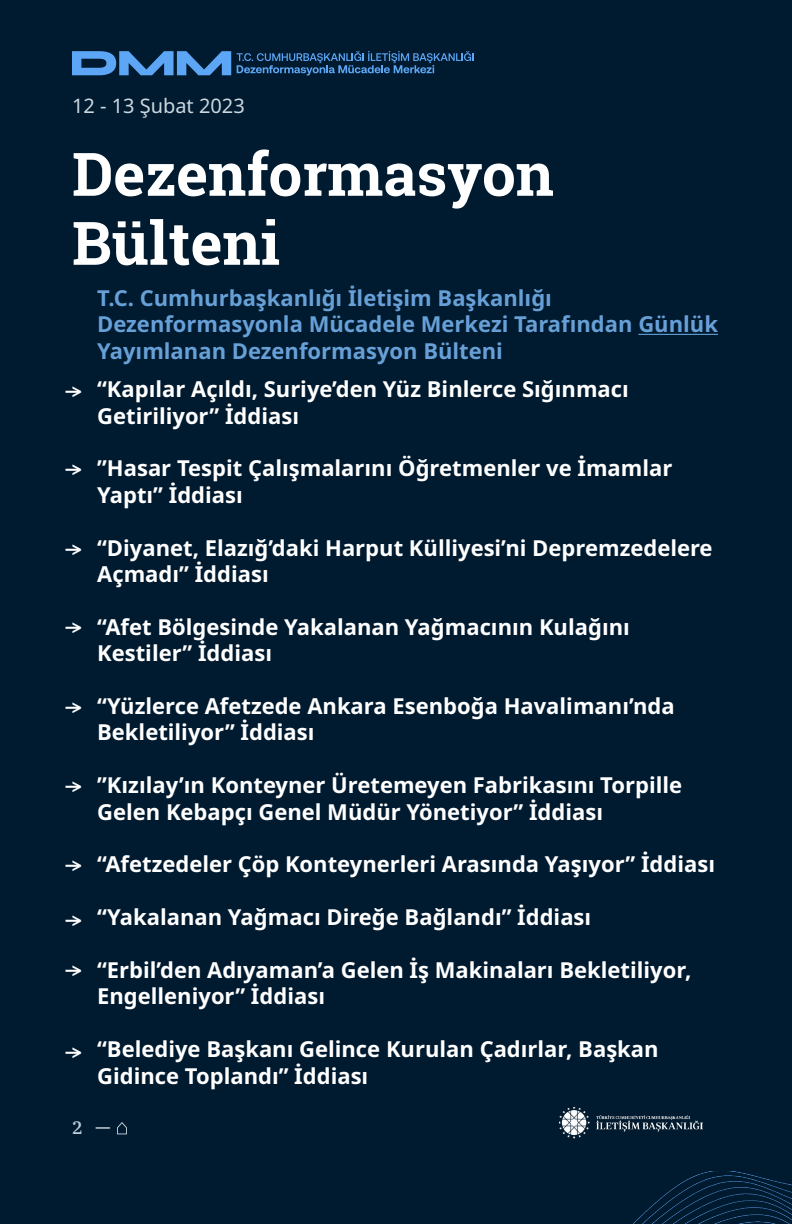
<style>
.page{position:relative;width:792px;height:1224px;background:#001a2f}
.page>*{position:absolute;margin:0;border:0;box-sizing:border-box;transform-origin:0 0}
.t1{font:700 60px/69px "Roboto Slab";color:#fff}
.t2{font:700 22px/26.4px "Noto Sans";color:#fff}
.t3{font:700 22px/26.4px "Noto Sans";color:#67a0d7}
.t4{font:20px "Noto Sans";color:#ccd8e0}
.t5{font:500 18px "IBM Plex Serif";color:#bfccd6}
.s1{font-size:20px;color:#ccd9e0}
</style>
<div class="page">
<img style="left:633px;top:1171px;width:159px;height:53px">
<img style="left:559px;top:1107px;width:143px;height:31px">
<svg style="left:117px;top:1122px;width:10px;height:12px"></svg>
<svg style="left:72px;top:51px;width:159px;height:24px"></svg>
<svg style="left:237px;top:51px;width:237px;height:24px"></svg>
<hr style="left:638px;top:334px;width:80px;height:1px;background:#67a0d7">
<p class="t4" style="left:72px;top:92px;width:174px">12 - 13 Şubat 2023</p>
<p class="t1" style="left:72px;top:139px;width:483px">Dezenformasyon<br>Bülteni</p>
<p class="t3" style="left:97px;top:285px;width:622px">T.C. Cumhurbaşkanlığı İletişim Başkanlığı<br>Dezenformasyonla Mücadele Merkezi Tarafından Günlük<br>Yayımlanan Dezenformasyon Bülteni</p>
<p class="t2" style="left:97px;top:376px;width:533px">“Kapılar Açıldı, Suriye’den Yüz Binlerce Sığınmacı<br>Getiriliyor” İddiası</p>
<p class="t2" style="left:97px;top:456px;width:577px">”Hasar Tespit Çalışmalarını Öğretmenler ve İmamlar<br>Yaptı” İddiası</p>
<p class="t2" style="left:97px;top:535px;width:617px">“Diyanet, Elazığ’daki Harput Külliyesi’ni Depremzedelere<br>Açmadı” İddiası</p>
<p class="t2" style="left:97px;top:614px;width:534px">“Afet Bölgesinde Yakalanan Yağmacının Kulağını<br>Kestiler” İddiası</p>
<p class="t2" style="left:97px;top:693px;width:579px">“Yüzlerce Afetzede Ankara Esenboğa Havalimanı’nda<br>Bekletiliyor” İddiası</p>
<p class="t2" style="left:97px;top:772px;width:586px">”Kızılay’ın Konteyner Üretemeyen Fabrikasını Torpille<br>Gelen Kebapçı Genel Müdür Yönetiyor” İddiası</p>
<p class="t2" style="left:97px;top:852px;width:619px">“Afetzedeler Çöp Konteynerleri Arasında Yaşıyor” İddiası</p>
<p class="t2" style="left:97px;top:904px;width:496px">“Yakalanan Yağmacı Direğe Bağlandı” İddiası</p>
<p class="t2" style="left:97px;top:957px;width:596px">“Erbil’den Adıyaman’a Gelen İş Makinaları Bekletiliyor,<br>Engelleniyor” İddiası</p>
<p class="t2" style="left:97px;top:1036px;width:563px">“Belediye Başkanı Gelince Kurulan Çadırlar, Başkan<br>Gidince Toplandı” İddiası</p>
<p class="t5" style="left:72px;top:1114px;width:40px">2 <span class="s1">—</span></p>
</div>
